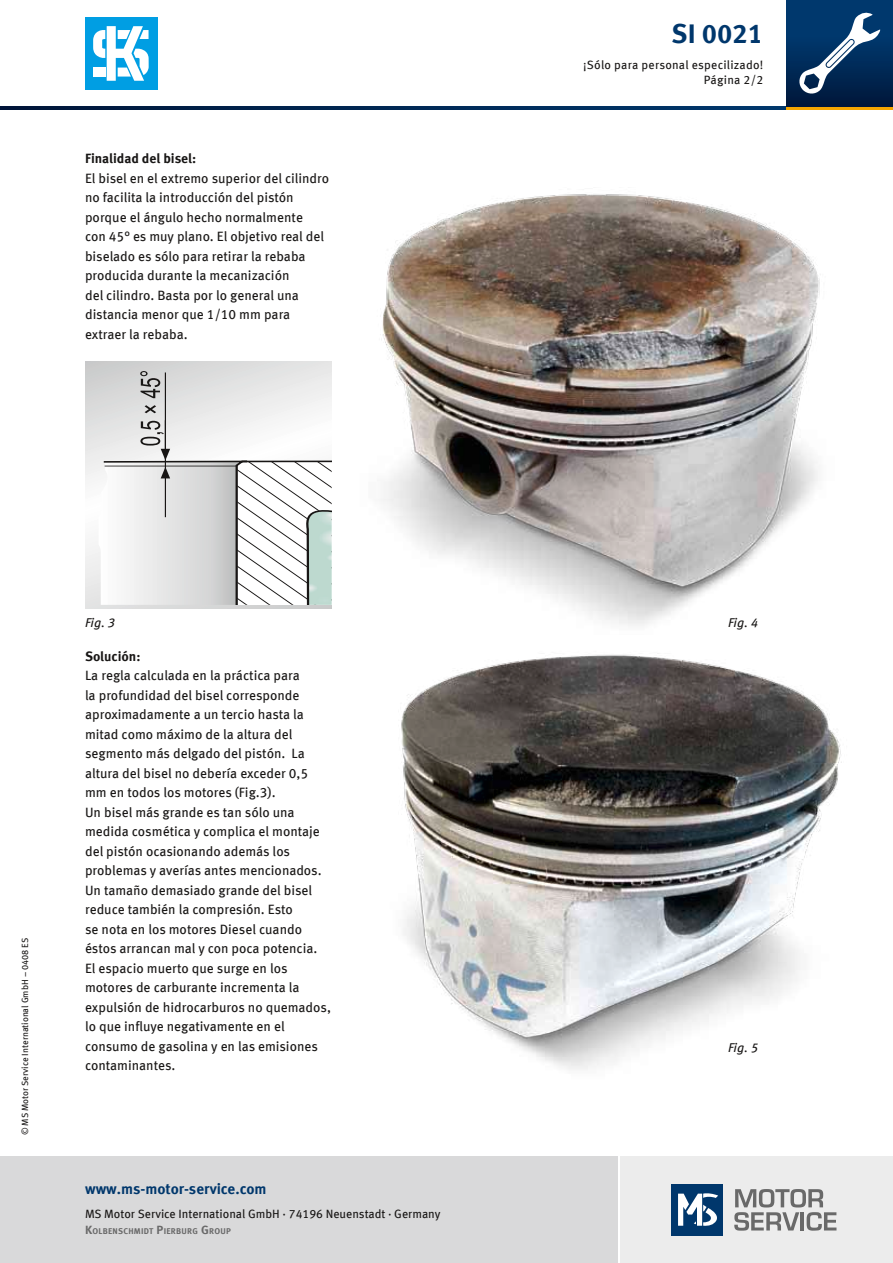
<style>
.page{position:relative;width:893px;height:1263px;background:#fff}
.page>*{position:absolute;margin:0;border:0;box-sizing:border-box;transform-origin:0 0}
.t1{font:700 27px "Meta OFC";color:#00376c}
.t2{font:700 15px "Meta OFC";color:#00376c}
.t3{font:13.5px/19.5px "Meta OFC";color:#181615}
.t4{font:700 13.5px "Meta OFC";color:#181615}
.t5{font:italic 12.75px "Meta OFC";color:#181615}
.t6{font:12px "Meta OFC";color:#181615}
.t7{font:12px/15px "Meta OFC";letter-spacing:.02em;color:#181615;text-align:right}
.t8{font:9px "Meta OFC";color:#181615}
.t9{font:700 8.4px "Meta OFC";letter-spacing:.03em;color:#696969}
.s1{font-size:12px}
</style>
<div class="page">
<svg style="left:85px;top:361px;width:247px;height:248px"></svg>
<svg style="left:0;top:106px;width:787px;height:4px;background:#002753"></svg>
<svg style="left:787px;top:106px;width:106px;height:4px"></svg>
<div style="left:787px;top:0;width:106px;height:106px;background:linear-gradient(to bottom,#004079,#001b41)"></div>
<svg style="left:798px;top:12px;width:82px;height:83px"></svg>
<div style="left:85px;top:17px;width:72px;height:72px;background:#009ee3"></div>
<svg style="left:93px;top:26px;width:56px;height:55px"></svg>
<div style="left:621px;top:1157px;width:272px;height:106px;background:#ececec"></div>
<div style="left:0;top:1157px;width:617px;height:106px;background:#d9d9da"></div>
<div style="left:672px;top:1184px;width:51px;height:51px;background:#00376c"></div>
<svg style="left:678px;top:1193px;width:40px;height:33px"></svg>
<svg style="left:734px;top:1189px;width:102px;height:42px"></svg>
<svg style="left:99px;top:371px;width:233px;height:234px"></svg>
<img style="left:381px;top:194px;width:439px;height:432px">
<img style="left:401px;top:653px;width:441px;height:417px">
<p class="t4" style="left:85px;top:150px;width:113px">Finalidad del bisel:</p>
<p class="t3" style="left:85px;top:168px;width:246px">El bisel en el extremo superior del cilindro no facilita la introducción del pistón porque el ángulo hecho normalmente<br>con 45° es muy plano. El objetivo real del biselado es sólo para retirar la rebaba producida durante la mecanización<br>del cilindro. Basta por lo general una distancia menor que 1/10 mm para extraer la rebaba.</p>
<p class="t8" style="left:19px;top:1135px;width:199px;rotate:-90deg">© MS Motor Service International GmbH – 0408 ES</p>
<p class="t5" style="left:85px;top:615px;width:32px">Fig. 3</p>
<p class="t4" style="left:85px;top:647px;width:57px">Solución:</p>
<p class="t3" style="left:85px;top:666px;width:247px">La regla calculada en la práctica para<br>la profundidad del bisel corresponde aproximadamente a un tercio hasta la mitad como máximo de la altura del segmento más delgado del pistón. La altura del bisel no debería exceder 0,5 mm en todos los motores (Fig.3).<br>Un bisel más grande es tan sólo una medida cosmética y complica el montaje del pistón ocasionando además los problemas y averías antes mencionados.<br>Un tamaño demasiado grande del bisel reduce también la compresión. Esto<br>se nota en los motores Diesel cuando éstos arrancan mal y con poca potencia.<br>El espacio muerto que surge en los motores de carburante incrementa la expulsión de hidrocarburos no quemados, lo que influye negativamente en el consumo de gasolina y en las emisiones contaminantes.</p>
<p class="t2" style="left:85px;top:1179px;width:183px">www.ms-motor-service.com</p>
<p class="t6" style="left:85px;top:1206px;width:357px">MS Motor Service International GmbH · 74196 Neuenstadt · Germany</p>
<p class="t9" style="left:85px;top:1226px;width:147px"><span class="s1">K</span>OLBENSCHMIDT <span class="s1">P</span>IERBURG <span class="s1">G</span> ROUP</p>
<h1 class="t1" style="left:672px;top:16px;width:93px">SI 0021</h1>
<p class="t7" style="left:583px;top:57px;width:182px">¡Sólo para personal especilizado!<br>Página 2/2</p>
<p class="t5" style="left:728px;top:615px;width:32px">Fig. 4</p>
<p class="t5" style="left:728px;top:1039px;width:32px">Fig. 5</p>
</div>
